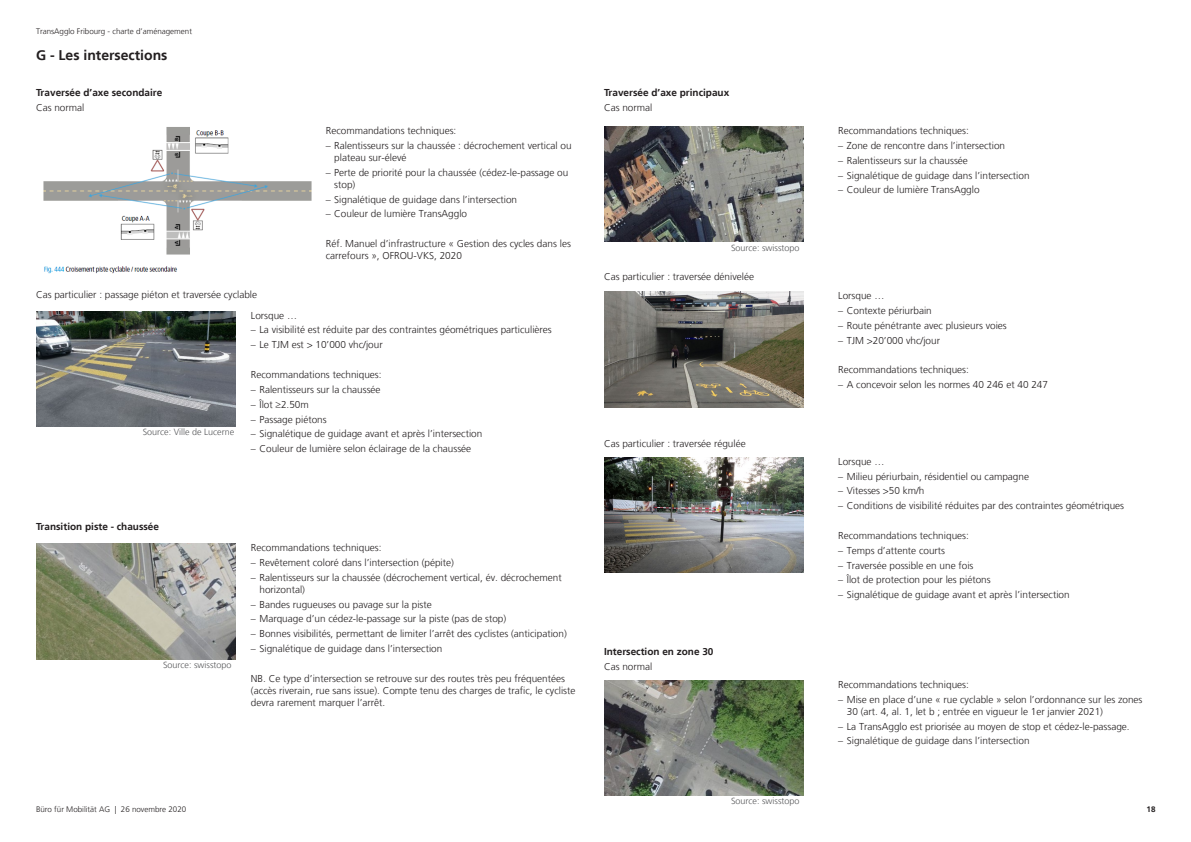
<style>
.page{position:relative;width:1191px;height:842px;background:#fff}
.page>*{position:absolute;margin:0;border:0;box-sizing:border-box;transform-origin:0 0}
.titre_principal{font:700 14px "Frutiger";color:#231f20}
.t1{font:300 10px/12px "Frutiger";color:#231f20}
.t2{font:700 10px "Frutiger";color:#231f20}
.legende{font:300 9px "Frutiger";color:#57585a}
.t3{font:300 8px "Frutiger";color:#231f20}
.t4{font:700 8px "Frutiger";color:#231f20}
</style>
<div class="page">
<img style="left:43px;top:127px;width:269px;height:147px">
<img style="left:36px;top:311px;width:199px;height:116px">
<img style="left:604px;top:292px;width:199px;height:115px">
<img style="left:604px;top:457px;width:199px;height:116px">
<img style="left:36px;top:544px;width:199px;height:115px">
<img style="left:604px;top:680px;width:199px;height:116px">
<img style="left:604px;top:126px;width:199px;height:116px">
<p class="t3" style="left:36px;top:27px;width:158px">TransAgglo Fribourg - charte d’aménagement</p>
<p class="titre_principal" style="left:36px;top:47px;width:133px">G - Les intersections</p>
<p class="t2" style="left:36px;top:87px;width:128px">Traversée d’axe secondaire</p>
<p class="t1" style="left:36px;top:102px;width:50px">Cas normal</p>
<p class="t1" style="left:326px;top:125px;width:132px">Recommandations techniques:</p>
<p class="t1" style="left:334px;top:140px;width:239px;text-indent:-8px">– Ralentisseurs sur la chaussée : décrochement vertical ou plateau sur-élevé</p>
<p class="t1" style="left:334px;top:166px;width:235px;text-indent:-8px">– Perte de priorité pour la chaussée (cédez-le-passage ou stop)</p>
<p class="t1" style="left:326px;top:193px;width:193px">– Signalétique de guidage dans l’intersection</p>
<p class="t1" style="left:326px;top:208px;width:143px">– Couleur de lumière TransAgglo</p>
<p class="t1" style="left:326px;top:238px;width:247px">Réf. Manuel d’infrastructure « Gestion des cycles dans les carrefours », OFROU-VKS, 2020</p>
<p class="t1" style="left:36px;top:289px;width:223px">Cas particulier : passage piéton et traversée cyclable</p>
<p class="t1" style="left:251px;top:309px;width:48px">Lorsque …</p>
<p class="t1" style="left:251px;top:324px;width:302px">– La visibilité est réduite par des contraintes géométriques particulières</p>
<p class="t1" style="left:251px;top:339px;width:133px">– Le TJM est &gt; 10’000 vhc/jour</p>
<p class="t1" style="left:251px;top:369px;width:132px">Recommandations techniques:</p>
<p class="t1" style="left:251px;top:383px;width:131px">– Ralentisseurs sur la chaussée</p>
<p class="t1" style="left:251px;top:398px;width:59px">– Îlot ≥2.50m</p>
<p class="t1" style="left:251px;top:413px;width:77px">– Passage piétons</p>
<p class="t1" style="left:251px;top:428px;width:233px">– Signalétique de guidage avant et après l’intersection</p>
<p class="t1" style="left:251px;top:443px;width:222px">– Couleur de lumière selon éclairage de la chaussée</p>
<p class="legende" style="left:143px;top:427px;width:93px">Source: Ville de Lucerne</p>
<p class="t2" style="left:36px;top:520px;width:124px">Transition piste - chaussée</p>
<p class="legende" style="left:163px;top:660px;width:70px">Source: swisstopo</p>
<p class="t1" style="left:251px;top:542px;width:132px">Recommandations techniques:</p>
<p class="t1" style="left:251px;top:557px;width:204px">– Revêtement coloré dans l’intersection (pépite)</p>
<p class="t1" style="left:259px;top:571px;width:304px;text-indent:-8px">– Ralentisseurs sur la chaussée (décrochement vertical, év. décrochement horizontal)</p>
<p class="t1" style="left:251px;top:598px;width:182px">– Bandes rugueuses ou pavage sur la piste</p>
<p class="t1" style="left:251px;top:613px;width:257px">– Marquage d’un cédez-le-passage sur la piste (pas de stop)</p>
<p class="t1" style="left:251px;top:628px;width:317px">– Bonnes visibilités, permettant de limiter l’arrêt des cyclistes (anticipation)</p>
<p class="t1" style="left:251px;top:643px;width:193px">– Signalétique de guidage dans l’intersection</p>
<p class="t1" style="left:251px;top:672px;width:326px">NB. Ce type d’intersection se retrouve sur des routes très peu fréquentées (accès riverain, rue sans issue). Compte tenu des charges de trafic, le cycliste devra rarement marquer l’arrêt.</p>
<p class="t2" style="left:604px;top:87px;width:127px">Traversée d’axe principaux</p>
<p class="t1" style="left:604px;top:102px;width:50px">Cas normal</p>
<p class="legende" style="left:731px;top:243px;width:70px">Source: swisstopo</p>
<p class="t1" style="left:604px;top:271px;width:151px">Cas particulier : traversée dénivelée</p>
<p class="t1" style="left:604px;top:438px;width:143px">Cas particulier : traversée régulée</p>
<p class="t2" style="left:604px;top:646px;width:111px">Intersection en zone 30</p>
<p class="t1" style="left:604px;top:660px;width:50px">Cas normal</p>
<p class="t1" style="left:838px;top:125px;width:132px">Recommandations techniques:</p>
<p class="t1" style="left:838px;top:140px;width:168px">– Zone de rencontre dans l’intersection</p>
<p class="t1" style="left:838px;top:154px;width:131px">– Ralentisseurs sur la chaussée</p>
<p class="t1" style="left:838px;top:169px;width:193px">– Signalétique de guidage dans l’intersection</p>
<p class="t1" style="left:838px;top:184px;width:143px">– Couleur de lumière TransAgglo</p>
<p class="t1" style="left:838px;top:290px;width:48px">Lorsque …</p>
<p class="t1" style="left:838px;top:305px;width:95px">– Contexte périurbain</p>
<p class="t1" style="left:838px;top:320px;width:170px">– Route pénétrante avec plusieurs voies</p>
<p class="t1" style="left:838px;top:334px;width:103px">– TJM &gt;20’000 vhc/jour</p>
<p class="t1" style="left:838px;top:364px;width:132px">Recommandations techniques:</p>
<p class="t1" style="left:838px;top:379px;width:211px">– A concevoir selon les normes 40 246 et 40 247</p>
<p class="t1" style="left:838px;top:455px;width:48px">Lorsque …</p>
<p class="t1" style="left:838px;top:470px;width:192px">– Milieu périurbain, résidentiel ou campagne</p>
<p class="t1" style="left:838px;top:485px;width:88px">– Vitesses &gt;50 km/h</p>
<p class="t1" style="left:838px;top:500px;width:287px">– Conditions de visibilité réduites par des contraintes géométriques</p>
<p class="t1" style="left:838px;top:530px;width:132px">Recommandations techniques:</p>
<p class="t1" style="left:838px;top:544px;width:108px">– Temps d’attente courts</p>
<p class="t1" style="left:838px;top:559px;width:137px">– Traversée possible en une fois</p>
<p class="t1" style="left:838px;top:574px;width:154px">– Îlot de protection pour les piétons</p>
<p class="t1" style="left:838px;top:589px;width:233px">– Signalétique de guidage avant et après l’intersection</p>
<p class="t1" style="left:838px;top:679px;width:132px">Recommandations techniques:</p>
<p class="t1" style="left:846px;top:693px;width:297px;text-indent:-8px">– Mise en place d’une « rue cyclable » selon l’ordonnance sur les zones<br>30 (art. 4, al. 1, let b ; entrée en vigueur le 1er janvier 2021)</p>
<p class="t1" style="left:838px;top:720px;width:293px">– La TransAgglo est priorisée au moyen de stop et cédez-le-passage.</p>
<p class="t1" style="left:838px;top:735px;width:193px">– Signalétique de guidage dans l’intersection</p>
<p class="legende" style="left:731px;top:796px;width:70px">Source: swisstopo</p>
<p class="t3" style="left:36px;top:805px;width:152px">Büro für Mobilität AG | 26 novembre 2020</p>
<p class="t4" style="left:1146px;top:804px;width:10px">18</p>
</div>
